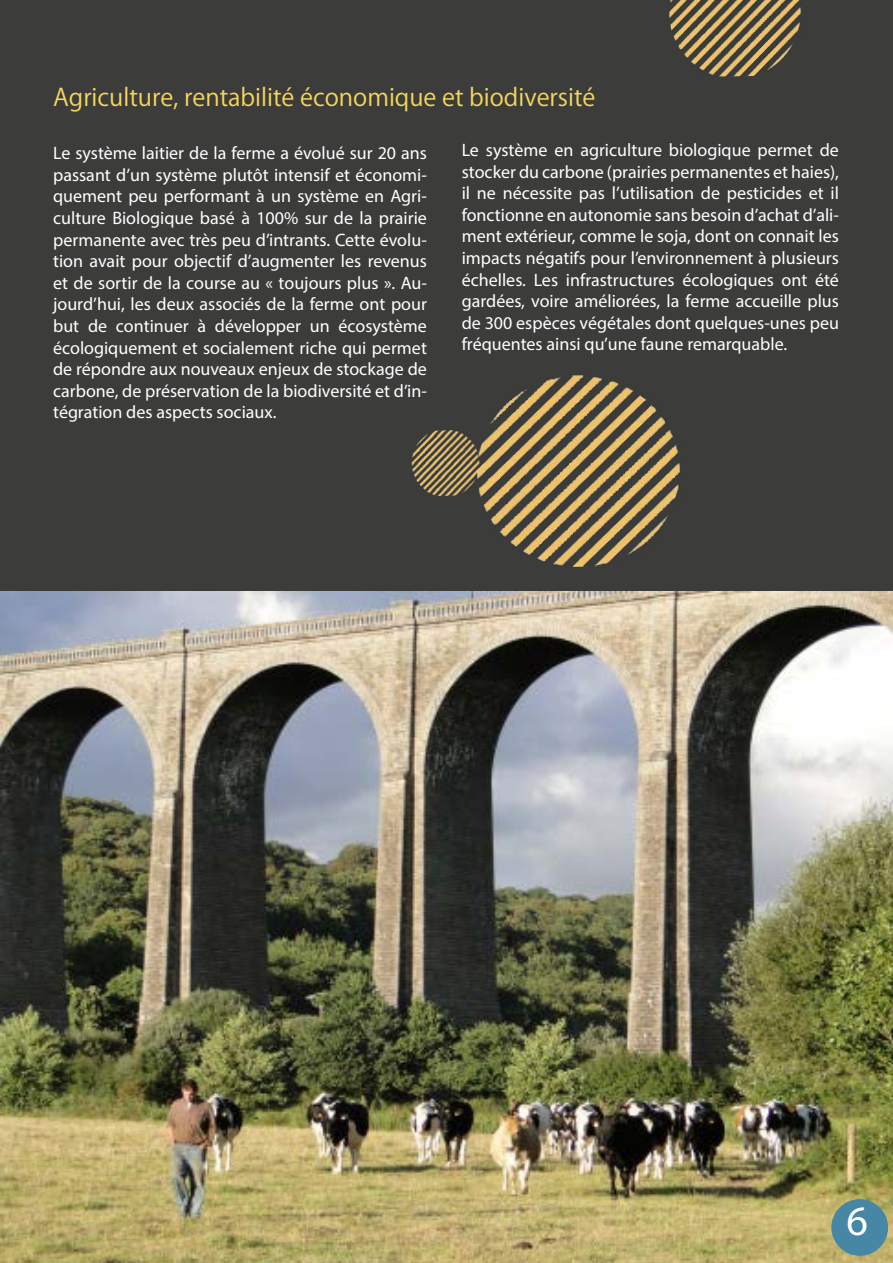
<style>
.page{position:relative;width:893px;height:1263px;background:#fff}
.page>*{position:absolute;margin:0;border:0;box-sizing:border-box;transform-origin:0 0}
.t1{font:42px "Myriad Pro";color:#fff}
.t2{font:30px "Koz Go Pr 6 N";color:#fff}
.t3{font:24px "Koz Go Pr 6 N";color:#f6d75b}
.t4{font:18px/21.6px "Myriad Pro";color:#fff;text-align:justify}
</style>
<div class="page">
<div style="left:0;top:0;width:892px;height:592px;background:#3c3c3b"></div>
<img style="left:0;top:592px;width:893px;height:671px">
<div style="left:832px;top:1200px;width:55px;height:55px;background:#4687a5;border-radius:50%"></div>
<div style="left:831px;top:1199px;width:57px;height:57px;border:2px solid #4687a5;border-radius:50%"></div>
<img style="left:411px;top:432px;width:23px;height:63px">
<img style="left:434px;top:375px;width:246px;height:192px">
<img style="left:669px;top:0;width:132px;height:77px">
<h3 class="t3" style="left:53px;top:84px;width:544px">Agriculture, rentabilité économique et biodiversité</h3>
<p class="t4" style="left:53px;top:142px;width:375px">Le système laitier de la ferme a évolué sur 20 ans passant d’un système plutôt intensif et économi&shy;quement peu performant à un système en Agri&shy;culture Biologique basé à 100% sur de la prairie permanente avec très peu d’intrants. Cette évolu&shy;tion avait pour objectif d’augmenter les revenus et de sortir de la course au « toujours plus ». Au&shy;jourd’hui, les deux associés de la ferme ont pour but de continuer à développer un écosystème écologiquement et socialement riche qui permet de répondre aux nouveaux enjeux de stockage de carbone, de préservation de la biodiversité et d’in&shy;tégration des aspects sociaux.</p>
<p class="t4" style="left:462px;top:139px;width:379px">Le système en agriculture biologique permet de stocker du carbone (prairies permanentes et haies), il ne nécessite pas l’utilisation de pesticides et il fonctionne en autonomie sans besoin d’achat d’ali&shy;ment extérieur, comme le soja, dont on connait les impacts négatifs pour l’environnement à plusieurs échelles. Les infrastructures écologiques ont été gardées, voire améliorées, la ferme accueille plus de 300 espèces végétales dont quelques-unes peu fréquentes ainsi qu’une faune remarquable.</p>
<h1 class="t1" style="left:846px;top:1195px;width:23px">6</h1>
<h2 class="t2" style="left:846px;top:1211px;width:18px">6</h2>
</div>
